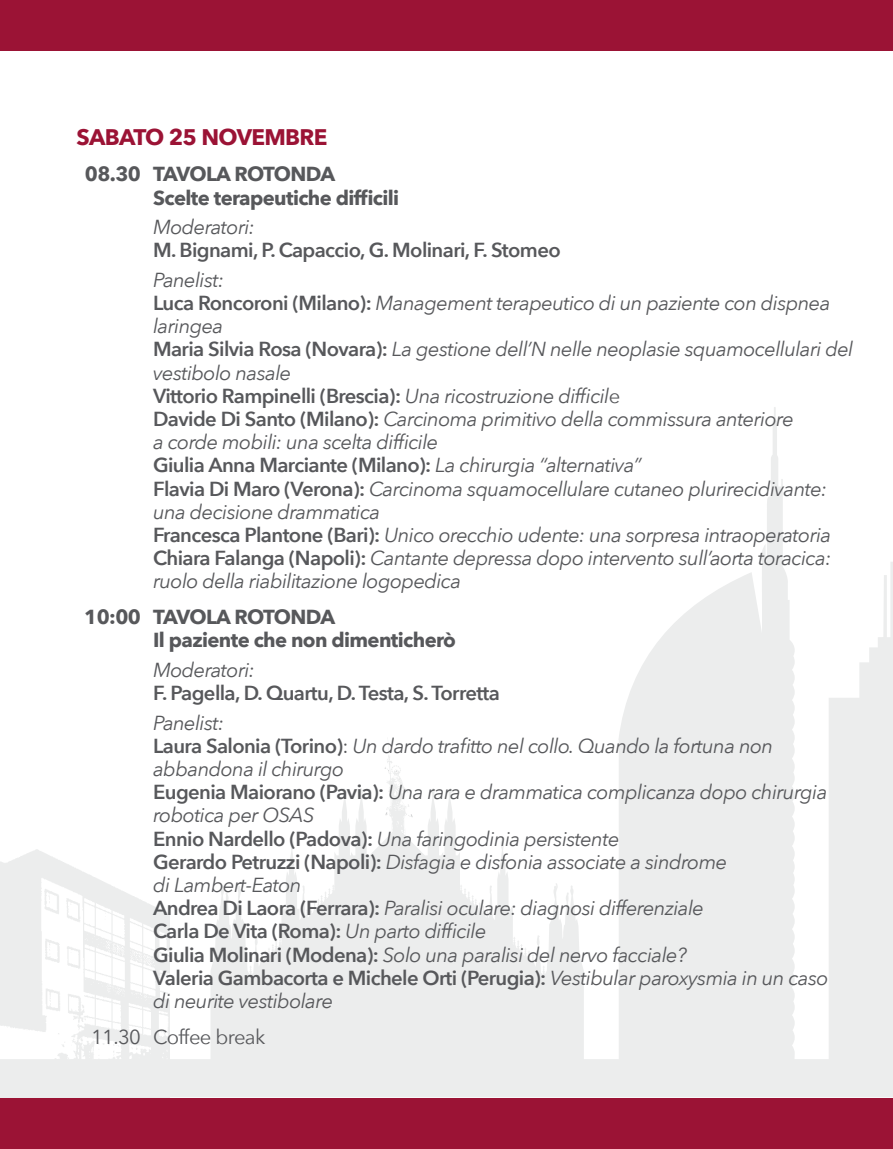
<style>
.page{position:relative;width:893px;height:1149px;background:#fff}
.page>*{position:absolute;margin:0;border:0;box-sizing:border-box;transform-origin:0 0}
.t1{font:700 22.5px "Avenir Next";letter-spacing:-.03em;color:#9b1335}
.t2{font:italic 20.25px/23.2px "Avenir Next";letter-spacing:-.03em;color:#57585b}
.t3{font:700 20.25px/23.2px "Avenir Next";letter-spacing:-.03em;color:#57585b}
.t4{font:600 20.25px "Avenir Next";letter-spacing:-.03em;color:#57585b}
.t5{font:20.25px "Avenir Next";letter-spacing:-.03em;color:#57585b}
.s1{font-weight:600;font-style:normal}
.s2{font-style:normal}
</style>
<div class="page">
<svg style="left:169px;top:407px;width:724px;height:689px"></svg>
<svg style="left:384px;top:736px;width:28px;height:101px"></svg>
<div style="left:0;top:1097px;width:893px;height:51px;background:#9b1335"></div>
<div style="left:0;top:0;width:893px;height:51px;background:#9b1335"></div>
<p class="t1" style="left:77px;top:118px;width:252px">SABATO 25 NOVEMBRE</p>
<p class="t3" style="left:153px;top:162px;width:248px;text-indent:-68px">08.30 TAVOLA ROTONDA<br>Scelte terapeutiche difficili</p>
<p class="t2" style="left:153px;top:214px;width:103px">Moderatori:</p>
<p class="t4" style="left:153px;top:233px;width:409px">M. Bignami, P. Capaccio, G. Molinari, F. Stomeo</p>
<p class="t2" style="left:153px;top:267px;width:702px">Panelist:<br><span class="s1">Luca Roncoroni (Milano):</span> Management terapeutico di un paziente con dispnea laringea<br><span class="s1">Maria Silvia Rosa (Novara):</span> La gestione dell’N nelle neoplasie squamocellulari del vestibolo nasale<br><span class="s1">Vittorio Rampinelli (Brescia):</span> Una ricostruzione difficil<span class="s2">e<br></span><span class="s1">Davide Di Santo (Milano):</span> Carcinoma primitivo della commissura anteriore<br>a corde mobili: una scelta difficile<br><span class="s1">Giulia Anna Marciante (Milano):</span> La chirurgia “alternativa”<br><span class="s1">Flavia Di Maro (Verona):</span> Carcinoma squamocellulare cutaneo plurirecidivante: una decisione drammatica<br><span class="s1">Francesca Plantone (Bari):</span> Unico orecchio udente: una sorpresa intraoperatoria <span class="s1">Chiara Falanga (Napoli):</span> Cantante depressa dopo intervento sull’aorta toracica: ruolo della riabilitazione logopedica</p>
<p class="t3" style="left:153px;top:605px;width:304px;text-indent:-69px">10:00 TAVOLA ROTONDA<br>Il paziente che non dimenticherò</p>
<p class="t2" style="left:153px;top:657px;width:103px">Moderatori:</p>
<p class="t4" style="left:153px;top:675px;width:348px">F. Pagella, D. Quartu, D. Testa, S. Torretta</p>
<p class="t2" style="left:153px;top:710px;width:677px">Panelist:<br><span class="s1">Laura Salonia (Torino)</span><span class="s2">:</span> Un dardo trafitto nel collo. Quando la fortuna non abbandona il chirurgo<br><span class="s1">Eugenia Maiorano (Pavia):</span> Una rara e drammatica complicanza dopo chirurgia robotica per OSAS<br><span class="s1">Ennio Nardello (Padova):</span> Una faringodinia persistente<br><span class="s1">Gerardo Petruzzi (Napoli):</span> Disfagia e disfonia associate a sindrome<br>di Lambert-Eaton<br><span class="s1">Andrea Di Laora (Ferrara):</span> Paralisi oculare: diagnosi differenziale<br><span class="s1">Carla De Vita (Roma):</span> Un parto difficile<br><span class="s1">Giulia Molinari (Modena):</span> Solo una paralisi del nervo facciale?<br><span class="s1">Valeria Gambacorta e Michele Orti (Perugia):</span> Vestibular paroxysmia in un caso di neurite vestibolare</p>
<p class="t5" style="left:91px;top:1019px;width:176px">11.30 Coffee break</p>
</div>
